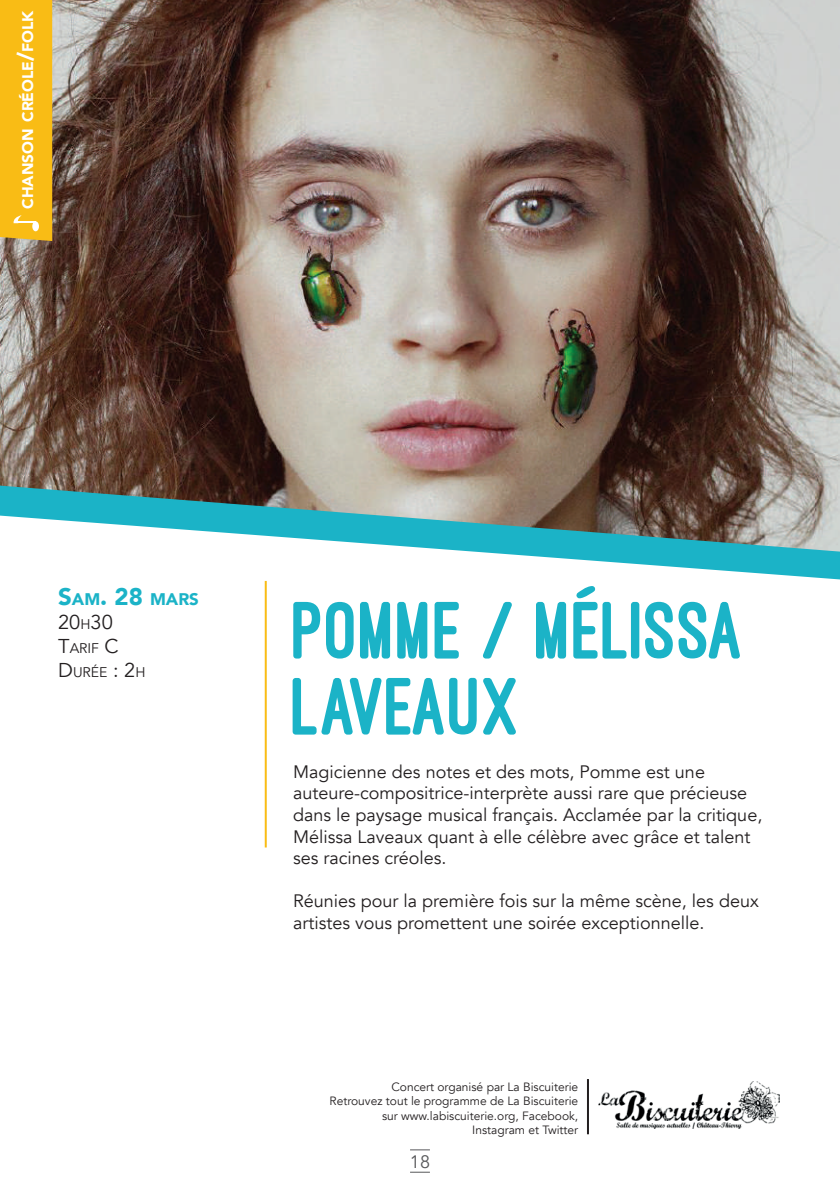
<style>
.page{position:relative;width:840px;height:1191px;background:#fff}
.page>*{position:absolute;margin:0;border:0;box-sizing:border-box;transform-origin:0 0}
.t1{font:800 84px/76px "Ostrich Sans";color:#1bb3c7}
.t2{font:20px "Avenir";color:#231f20}
.t3{font:18px/21.6px "Avenir";color:#231f20}
.t4{font:18px "Avenir";color:#57585a}
.t5{font:900 16.8px "Avenir";color:#1bb3c7}
.t6{font:900 15.4px "Avenir";color:#fff}
.t7{font:14px/24px "Avenir";color:#231f20}
.t8{font:12px/14.4px "Avenir";color:#231f20;text-align:right}
.s1{font-size:22px}
.s2{font-size:24px}
.s3{font-size:14px}
.s4{font-size:20px}
</style>
<div class="page">
<svg style="left:410px;top:1149px;width:19px;height:1px"></svg>
<svg style="left:410px;top:1171px;width:19px;height:1px"></svg>
<hr style="left:264px;top:581px;width:2px;height:266px;background:#f9bc15">
<svg style="left:466px;top:551px;width:373px;height:28px"></svg>
<img style="left:0;top:0;width:839px;height:551px">
<img style="left:598px;top:1081px;width:180px;height:47px">
<hr style="left:586px;top:1079px;width:2px;height:55px;background:#231f20">
<div style="left:0;top:0;width:52px;height:241px;background:#f9bc15"></div>
<p class="t6" style="left:14px;top:209px;width:200px;rotate:-90deg">CHANSON CRÉOLE<span class="s1">/</span>FOLK</p>
<p class="t5" style="left:58px;top:584px;width:141px"><span class="s2">S</span>AM<span class="s2">. 28</span> MARS</p>
<p class="t2" style="left:58px;top:610px;width:56px">20<span class="s3">H</span>30</p>
<p class="t7" style="left:58px;top:636px;width:89px"><span class="s4">T</span>ARIF <span class="s4">C<br>D</span>URÉE <span class="s4">: 2</span>H</p>
<h1 class="t1" style="left:293px;top:593px;width:454px">POMME / MÉLISSA<br>LAVEAUX</h1>
<p class="t3" style="left:293px;top:761px;width:470px">Magicienne des notes et des mots, Pomme est une auteure-compositrice-interprète aussi rare que précieuse dans le paysage musical français. Acclamée par la critique, Mélissa Laveaux quant à elle célèbre avec grâce et talent ses racines créoles.</p>
<p class="t3" style="left:293px;top:890px;width:467px">Réunies pour la première fois sur la même scène, les deux artistes vous promettent une soirée exceptionnelle.</p>
<p class="t8" style="left:329px;top:1080px;width:250px">Concert organisé par La Biscuiterie<br>Retrouvez tout le programme de La Biscuiterie sur www.labiscuiterie.org, Facebook, Instagram et Twitter</p>
<p class="t4" style="left:410px;top:1151px;width:22px">18</p>
</div>
